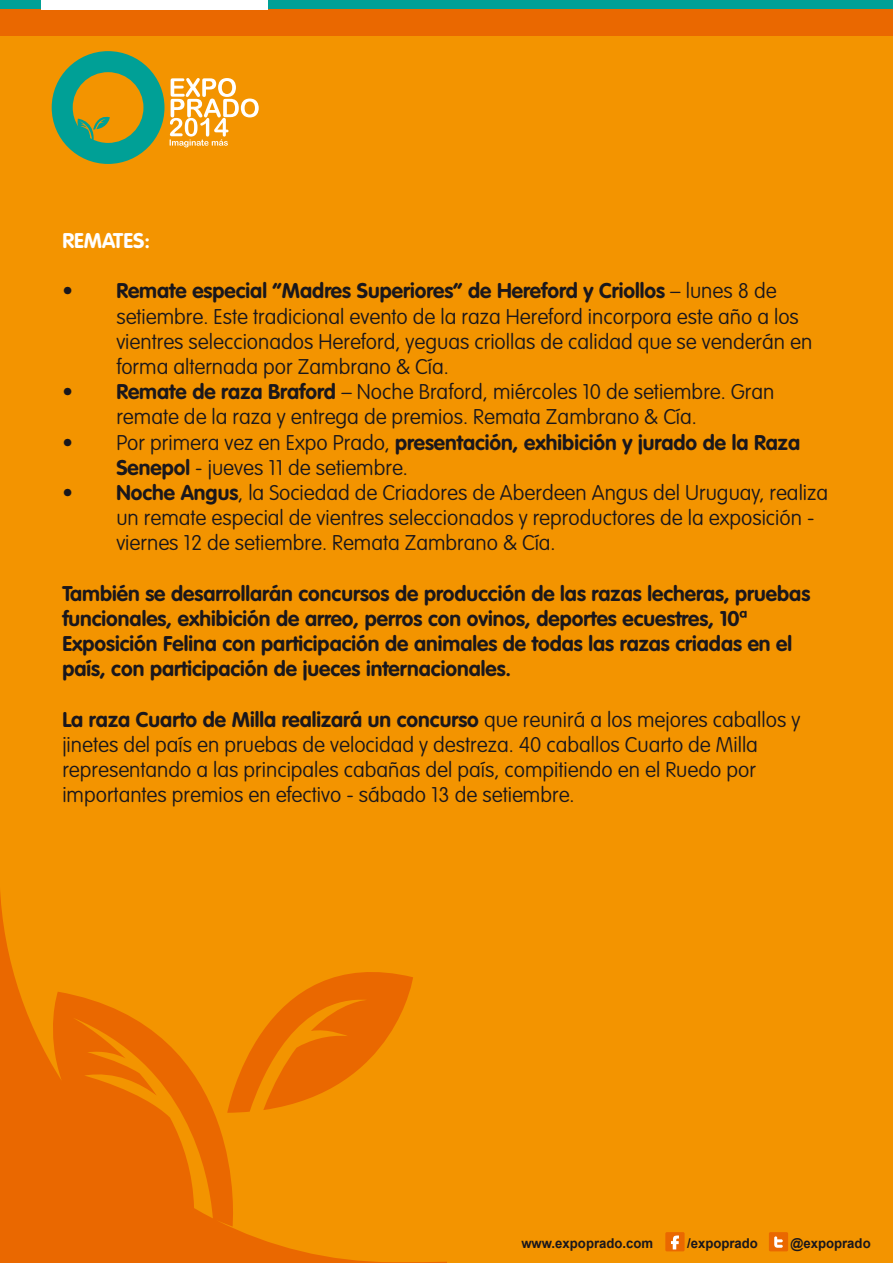
<style>
.page{position:relative;width:893px;height:1263px;background:#f39400}
.page>*{position:absolute;margin:0;border:0;box-sizing:border-box;transform-origin:0 0}
.t1{font:100 21px/25.2px "VAG Rounded Std";color:#1a171c}
.t2{font:700 21px/25.2px "VAG Rounded Std";color:#1a171c}
.t3{font:700 21px "VAG Rounded Std";color:#fff}
.t4{font:700 13.5px "Arial";color:#1a171c}
.s1{font-weight:700}
</style>
<div class="page">
<div style="left:0;top:0;width:893px;height:36px;background:#ea6800"></div>
<div style="left:0;top:0;width:893px;height:9px;background:#00a096"></div>
<div style="left:41px;top:0;width:227px;height:9px;background:#fff"></div>
<svg style="left:52px;top:51px;width:112px;height:113px"></svg>
<svg style="left:170px;top:78px;width:89px;height:69px"></svg>
<svg style="left:0;top:892px;width:446px;height:371px"></svg>
<div style="left:665px;top:1232px;width:20px;height:19px;background:#ea6800;border-radius:2px"></div>
<svg style="left:671px;top:1235px;width:8px;height:14px"></svg>
<div style="left:769px;top:1232px;width:19px;height:19px;background:#ea6800;border-radius:2px"></div>
<svg style="left:774px;top:1236px;width:9px;height:12px"></svg>
<p class="t3" style="left:62px;top:228px;width:89px">REMATES:</p>
<p class="t1" style="left:116px;top:279px;width:697px;text-indent:-54px">• <span class="s1">Remate especial “Madres Superiores” de Hereford y Criollos</span> – lunes 8 de setiembre. Este tradicional evento de la raza Hereford incorpora este año a los vientres seleccionados Hereford, yeguas criollas de calidad que se venderán en forma alternada por Zambrano &amp; Cía.</p>
<p class="t1" style="left:116px;top:380px;width:660px;text-indent:-54px">• <span class="s1">Remate de raza Braford</span> – Noche Braford, miércoles 10 de setiembre. Gran remate de la raza y entrega de premios. Remata Zambrano &amp; Cía.</p>
<p class="t1" style="left:116px;top:430px;width:685px;text-indent:-54px">• Por primera vez en Expo Prado, <span class="s1">presentación, exhibición y jurado de la Raza<br>Senepol</span> - jueves 11 de setiembre.</p>
<p class="t1" style="left:116px;top:481px;width:713px;text-indent:-54px">• <span class="s1">Noche Angus</span>, la Sociedad de Criadores de Aberdeen Angus del Uruguay, realiza un remate especial de vientres seleccionados y reproductores de la exposición - viernes 12 de setiembre. Remata Zambrano &amp; Cía.</p>
<p class="t2" style="left:62px;top:582px;width:749px">También se desarrollarán concursos de producción de las razas lecheras, pruebas funcionales, exhibición de arreo, perros con ovinos, deportes ecuestres, 10ª Exposición Felina con participación de animales de todas las razas criadas en el país, con participación de jueces internacionales.</p>
<p class="t1" style="left:62px;top:708px;width:740px"><span class="s1">La raza Cuarto de Milla realizará un concurso</span> que reunirá a los mejores caballos y jinetes del país en pruebas de velocidad y destreza. 40 caballos Cuarto de Milla representando a las principales cabañas del país, compitiendo en el Ruedo por importantes premios en efectivo - sábado 13 de setiembre.</p>
<p class="t4" style="left:521px;top:1234px;width:133px">www.expoprado.com</p>
<p class="t4" style="left:687px;top:1234px;width:72px">/expoprado</p>
<p class="t4" style="left:791px;top:1234px;width:82px">@expoprado</p>
</div>
